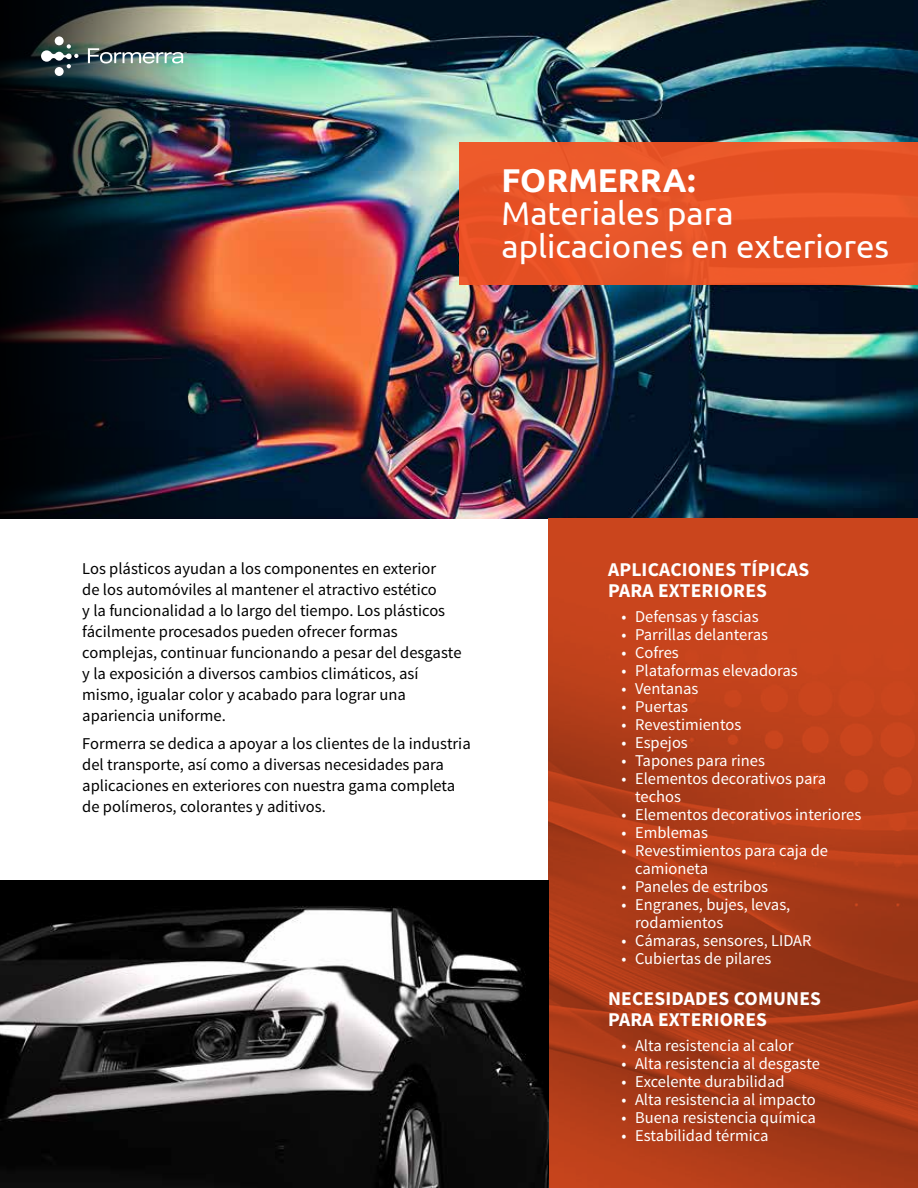
<style>
.page{position:relative;width:918px;height:1188px;background:#fff}
.page>*{position:absolute;margin:0;border:0;box-sizing:border-box;transform-origin:0 0}
.t1{font:33px/33px "Ubuntu";color:#fff}
.t2{font:700 33px "Ubuntu";color:#fff}
.t3{font:700 19.5px/21px "Source Sans Pro";letter-spacing:.01em;color:#fff}
.t4{font:16.5px/21px "Source Sans Pro";color:#000}
.t5{font:16.5px/18px "Source Sans Pro";color:#fff}
</style>
<div class="page">
<img style="left:216px;top:0;width:702px;height:518px">
<img style="left:0;top:0;width:216px;height:518px">
<div style="left:459px;top:143px;width:459px;height:142px;background:#e65327"></div>
<img style="left:549px;top:518px;width:369px;height:670px">
<img style="left:0;top:880px;width:549px;height:308px">
<svg style="left:41px;top:36px;width:37px;height:40px"></svg>
<svg style="left:88px;top:48px;width:99px;height:16px"></svg>
<h1 class="t2" style="left:502px;top:160px;width:195px">FORMERRA:</h1>
<h1 class="t1" style="left:502px;top:196px;width:389px">Materiales para aplicaciones en exteriores</h1>
<p class="t4" style="left:82px;top:558px;width:381px">Los plásticos ayudan a los componentes en exterior<br>de los automóviles al mantener el atractivo estético<br>y la funcionalidad a lo largo del tiempo. Los plásticos fácilmente procesados pueden ofrecer formas complejas, continuar funcionando a pesar del desgaste y la exposición a diversos cambios climáticos, así mismo, igualar color y acabado para lograr una apariencia uniforme.</p>
<p class="t4" style="left:82px;top:733px;width:390px">Formerra se dedica a apoyar a los clientes de la industria del transporte, así como a diversas necesidades para aplicaciones en exteriores con nuestra gama completa de polímeros, colorantes y aditivos.</p>
<p class="t3" style="left:608px;top:560px;width:203px">APLICACIONES TÍPICAS<br>PARA EXTERIORES</p>
<p class="t5" style="left:622px;top:608px;width:139px">• Defensas y fascias</p>
<p class="t5" style="left:622px;top:626px;width:148px">• Parrillas delanteras</p>
<p class="t5" style="left:622px;top:644px;width:59px">• Cofres</p>
<p class="t5" style="left:622px;top:662px;width:178px">• Plataformas elevadoras</p>
<p class="t5" style="left:622px;top:680px;width:78px">• Ventanas</p>
<p class="t5" style="left:622px;top:698px;width:68px">• Puertas</p>
<p class="t5" style="left:622px;top:716px;width:121px">• Revestimientos</p>
<p class="t5" style="left:622px;top:734px;width:68px">• Espejos</p>
<p class="t5" style="left:622px;top:752px;width:145px">• Tapones para rines</p>
<p class="t5" style="left:635px;top:770px;width:193px;text-indent:-13px">• Elementos decorativos para techos</p>
<p class="t5" style="left:622px;top:806px;width:241px">• Elementos decorativos interiores</p>
<p class="t5" style="left:622px;top:824px;width:88px">• Emblemas</p>
<p class="t5" style="left:635px;top:842px;width:194px;text-indent:-13px">• Revestimientos para caja de camioneta</p>
<p class="t5" style="left:622px;top:878px;width:148px">• Paneles de estribos</p>
<p class="t5" style="left:635px;top:896px;width:157px;text-indent:-13px">• Engranes, bujes, levas, rodamientos</p>
<p class="t5" style="left:622px;top:932px;width:192px">• Cámaras, sensores, LIDAR</p>
<p class="t5" style="left:622px;top:950px;width:151px">• Cubiertas de pilares</p>
<p class="t3" style="left:608px;top:989px;width:214px">NECESIDADES COMUNES<br>PARA EXTERIORES</p>
<p class="t5" style="left:622px;top:1037px;width:173px">• Alta resistencia al calor</p>
<p class="t5" style="left:622px;top:1055px;width:200px">• Alta resistencia al desgaste</p>
<p class="t5" style="left:622px;top:1073px;width:165px">• Excelente durabilidad</p>
<p class="t5" style="left:622px;top:1091px;width:196px">• Alta resistencia al impacto</p>
<p class="t5" style="left:622px;top:1109px;width:196px">• Buena resistencia química</p>
<p class="t5" style="left:622px;top:1127px;width:149px">• Estabilidad térmica</p>
</div>
